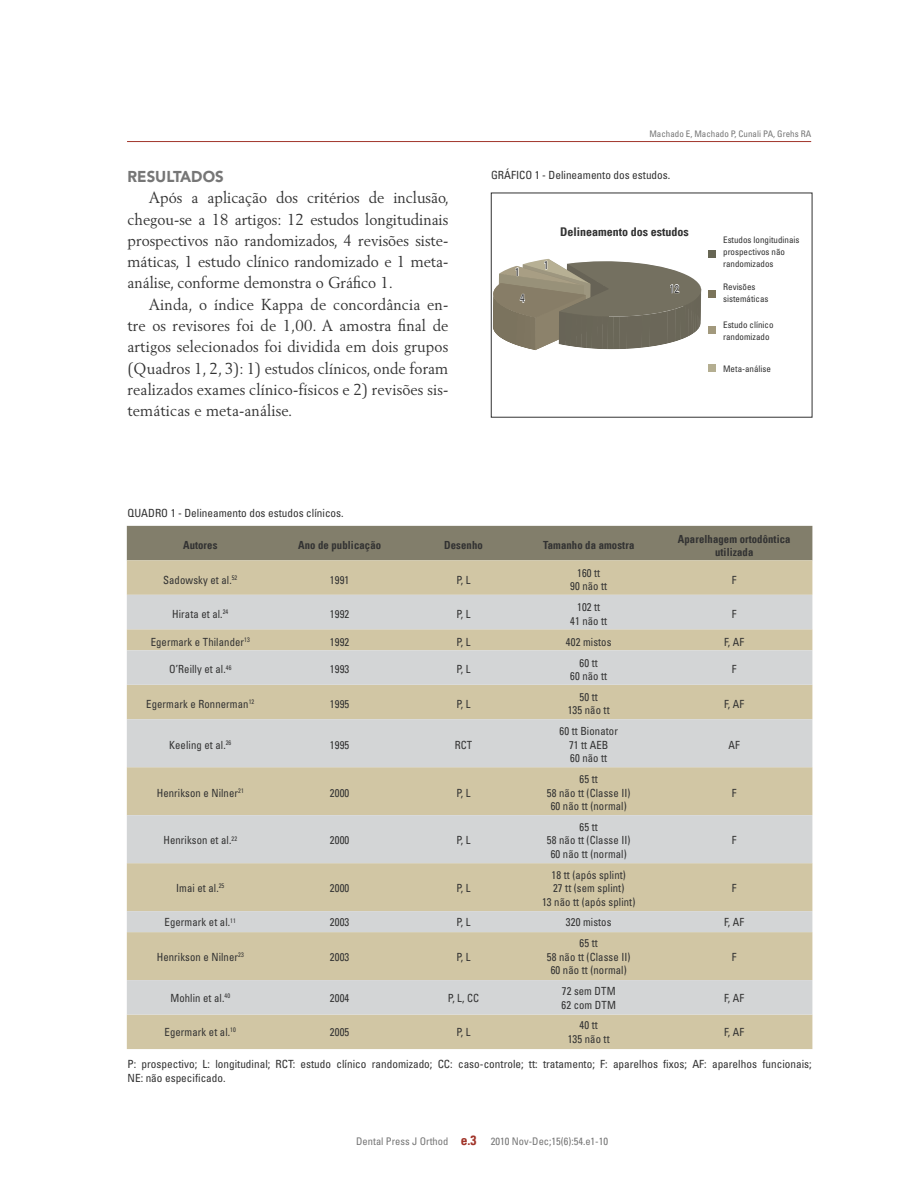
<style>
.page{position:relative;width:918px;height:1188px;background:#fff}
.page>*{position:absolute;margin:0;border:0;box-sizing:border-box;transform-origin:0 0}
.t1{font:15.75px/21.3px "Berling";letter-spacing:.005em;color:#323232;text-align:justify;scale:.95 1}
.t2{font:900 15.75px "Avenir LT";color:#767676;scale:.95 1}
.t3{font:700 condensed 12px "Univers";color:#323232}
.t4{font:condensed 11.25px/13.5px "Univers";letter-spacing:.01em;color:#323232;text-align:center;scale:.95 1}
.t5{font:condensed 11.25px/13.5px "Univers";letter-spacing:.01em;color:#323232}
.t6{font:700 condensed 11.25px/13.5px "Univers";letter-spacing:.01em;color:#323232;text-align:center;scale:.95 1}
.t7{font:condensed 10.5px "Univers";color:#767676}
.t8{font:condensed 9px/12px "Univers";color:#323232}
.t9{font:condensed 9px "Univers";color:#767676}
.s1{font-weight:700;font-size:13.5px;color:#a1352a}
</style>
<div class="page">
<div style="left:491px;top:193px;width:321px;height:225px;border:1px solid #323232"></div>
<div style="left:127px;top:526px;width:685px;height:34px;background:#827e6b"></div>
<div style="left:127px;top:560px;width:685px;height:489px;background:#d1c6a4"></div>
<svg style="left:127px;top:595px;width:685px;height:420px;background:#d2cebe"></svg>
<div style="left:708px;top:251px;width:7px;height:7px;background:#676654"></div>
<div style="left:708px;top:290px;width:7px;height:7px;background:#7b745a"></div>
<div style="left:708px;top:327px;width:7px;height:7px;background:#a2997d"></div>
<div style="left:708px;top:365px;width:7px;height:7px;background:#b4ae91"></div>
<svg style="left:493px;top:259px;width:209px;height:91px;background:#8e897a"></svg>
<hr style="left:127px;top:141px;width:684px;height:1px;background:#a1352a">
<h1 class="t2" style="left:128px;top:167px;width:103px">RESULTADOS</h1>
<h1 class="t1" style="left:128px;top:187px;width:340px;text-indent:21px">Após a aplicação dos critérios de inclusão, chegou-se a 18 artigos: 12 estudos longitudinais prospectivos não randomizados, 4 revisões siste&shy;máticas, 1 estudo clínico randomizado e 1 meta&shy;análise, conforme demonstra o Gráfico 1.</h1>
<p class="t1" style="left:128px;top:293px;width:339px;text-indent:21px">Ainda, o índice Kappa de concordância en&shy;tre os revisores foi de 1,00. A amostra final de artigos selecionados foi dividida em dois grupos (Quadros 1, 2, 3): 1) estudos clínicos, onde foram realizados exames clínico-físicos e 2) revisões sis&shy;temáticas e meta-análise.</p>
<p class="t5" style="left:128px;top:506px;width:22px">quadro</p>
<p class="t5" style="left:171px;top:506px;width:175px">1 - Delineamento dos estudos clínicos.</p>
<p class="t9" style="left:649px;top:128px;width:163px">Machado E, Machado P, Cunali PA, Grehs RA</p>
<p class="t5" style="left:491px;top:168px;width:181px">gráfico 1 - Delineamento dos estudos.</p>
<p class="t4" style="left:515px;top:265px;width:6px">1</p>
<p class="t4" style="left:520px;top:291px;width:6px">4</p>
<p class="t4" style="left:544px;top:258px;width:6px">1</p>
<p class="t3" style="left:560px;top:225px;width:130px">Delineamento dos estudos</p>
<p class="t4" style="left:670px;top:282px;width:12px">12</p>
<p class="t8" style="left:723px;top:234px;width:78px">Estudos longitudinais prospectivos não randomizados</p>
<p class="t8" style="left:723px;top:281px;width:47px">Revisões sistemáticas</p>
<p class="t8" style="left:723px;top:319px;width:52px">Estudo clínico randomizado</p>
<p class="t8" style="left:723px;top:363px;width:49px">Meta-análise</p>
<p class="t6" style="left:183px;top:539px;width:38px">Autores</p>
<p class="t6" style="left:298px;top:539px;width:89px">Ano de publicação</p>
<p class="t6" style="left:444px;top:539px;width:42px">Desenho</p>
<p class="t6" style="left:543px;top:539px;width:98px">Tamanho da amostra</p>
<p class="t6" style="left:678px;top:532px;width:120px">Aparelhagem ortodôntica utilizada</p>
<p class="t4" style="left:163px;top:573px;width:80px">Sadowsky et al.<sup>52</sup></p>
<p class="t4" style="left:330px;top:573px;width:22px">1991</p>
<p class="t4" style="left:456px;top:573px;width:16px">P, L</p>
<p class="t4" style="left:570px;top:566px;width:41px">160 tt<br>90 não tt</p>
<p class="t4" style="left:732px;top:573px;width:6px">F</p>
<p class="t4" style="left:172px;top:607px;width:61px">Hirata et al.<sup>24</sup></p>
<p class="t4" style="left:330px;top:607px;width:22px">1992</p>
<p class="t4" style="left:456px;top:607px;width:16px">P, L</p>
<p class="t4" style="left:570px;top:600px;width:41px">102 tt<br>41 não tt</p>
<p class="t4" style="left:732px;top:607px;width:6px">F</p>
<p class="t4" style="left:151px;top:635px;width:106px">Egermark e Thilander<sup>13</sup></p>
<p class="t4" style="left:330px;top:635px;width:22px">1992</p>
<p class="t4" style="left:456px;top:635px;width:16px">P, L</p>
<p class="t4" style="left:566px;top:635px;width:49px">402 mistos</p>
<p class="t4" style="left:724px;top:635px;width:22px">F, AF</p>
<p class="t4" style="left:169px;top:662px;width:67px">O’Reilly et al.<sup>46</sup></p>
<p class="t4" style="left:330px;top:662px;width:22px">1993</p>
<p class="t4" style="left:456px;top:662px;width:16px">P, L</p>
<p class="t4" style="left:570px;top:656px;width:41px">60 tt<br>60 não tt</p>
<p class="t4" style="left:732px;top:662px;width:6px">F</p>
<p class="t4" style="left:146px;top:697px;width:115px">Egermark e Ronnerman<sup>12</sup></p>
<p class="t4" style="left:330px;top:697px;width:22px">1995</p>
<p class="t4" style="left:456px;top:697px;width:16px">P, L</p>
<p class="t4" style="left:568px;top:690px;width:46px">50 tt<br>135 não tt</p>
<p class="t4" style="left:724px;top:697px;width:22px">F, AF</p>
<p class="t4" style="left:169px;top:738px;width:67px">Keeling et al.<sup>26</sup></p>
<p class="t4" style="left:330px;top:738px;width:22px">1995</p>
<p class="t4" style="left:455px;top:738px;width:20px">RCT</p>
<p class="t4" style="left:560px;top:724px;width:63px">60 tt Bionator<br>71 tt AEB<br>60 não tt</p>
<p class="t4" style="left:729px;top:738px;width:13px">AF</p>
<p class="t4" style="left:157px;top:786px;width:93px">Henrikson e Nilner<sup>21</sup></p>
<p class="t4" style="left:330px;top:786px;width:22px">2000</p>
<p class="t4" style="left:456px;top:786px;width:16px">P, L</p>
<p class="t4" style="left:547px;top:772px;width:89px">65 tt<br>58 não tt (Classe II )<br>60 não tt (normal)</p>
<p class="t4" style="left:732px;top:786px;width:6px">F</p>
<p class="t4" style="left:163px;top:833px;width:79px">Henrikson et al.<sup>22</sup></p>
<p class="t4" style="left:330px;top:833px;width:22px">2000</p>
<p class="t4" style="left:456px;top:833px;width:16px">P, L</p>
<p class="t4" style="left:547px;top:820px;width:89px">65 tt<br>58 não tt (Classe II )<br>60 não tt (normal)</p>
<p class="t4" style="left:732px;top:833px;width:6px">F</p>
<p class="t4" style="left:176px;top:881px;width:52px">Imai et al.<sup>25</sup></p>
<p class="t4" style="left:330px;top:881px;width:22px">2000</p>
<p class="t4" style="left:456px;top:881px;width:16px">P, L</p>
<p class="t4" style="left:542px;top:868px;width:100px">18 tt (após splint)<br>27 tt (sem splint)<br>13 não tt (após splint)</p>
<p class="t4" style="left:732px;top:881px;width:6px">F</p>
<p class="t4" style="left:165px;top:916px;width:77px">Egermark et al.<sup>11</sup></p>
<p class="t4" style="left:330px;top:916px;width:22px">2003</p>
<p class="t4" style="left:456px;top:916px;width:16px">P, L</p>
<p class="t4" style="left:566px;top:916px;width:49px">320 mistos</p>
<p class="t4" style="left:724px;top:916px;width:22px">F, AF</p>
<p class="t4" style="left:157px;top:950px;width:93px">Henrikson e Nilner<sup>23</sup></p>
<p class="t4" style="left:330px;top:950px;width:22px">2003</p>
<p class="t4" style="left:456px;top:950px;width:16px">P, L</p>
<p class="t4" style="left:547px;top:936px;width:89px">65 tt<br>58 não tt (Classe II )<br>60 não tt (normal)</p>
<p class="t4" style="left:732px;top:950px;width:6px">F</p>
<p class="t4" style="left:170px;top:991px;width:64px">Mohlin et al.<sup>40</sup></p>
<p class="t4" style="left:330px;top:991px;width:22px">2004</p>
<p class="t4" style="left:448px;top:991px;width:34px">P, L, CC</p>
<p class="t4" style="left:562px;top:984px;width:59px;text-align:left">72 sem DTM<br>62 com DTM</p>
<p class="t4" style="left:724px;top:991px;width:22px">F, AF</p>
<p class="t4" style="left:165px;top:1025px;width:77px">Egermark et al.<sup>10</sup></p>
<p class="t4" style="left:330px;top:1025px;width:22px">2005</p>
<p class="t4" style="left:456px;top:1025px;width:16px">P, L</p>
<p class="t4" style="left:568px;top:1019px;width:46px">40 tt<br>135 não tt</p>
<p class="t4" style="left:724px;top:1025px;width:22px">F, AF</p>
<p class="t5" style="left:128px;top:1057px;width:686px">P: prospectivo; L: longitudinal; RCT: estudo clínico randomizado; CC: caso-controle; tt: tratamento; F: aparelhos fixos; AF: aparelhos funcionais;<br>NE: não especificado.</p>
<p class="t7" style="left:356px;top:1134px;width:253px">Dental Press J Orthod <span class="s1">e.3</span> 2010 Nov-Dec;15(6):54.e1-10</p>
</div>
